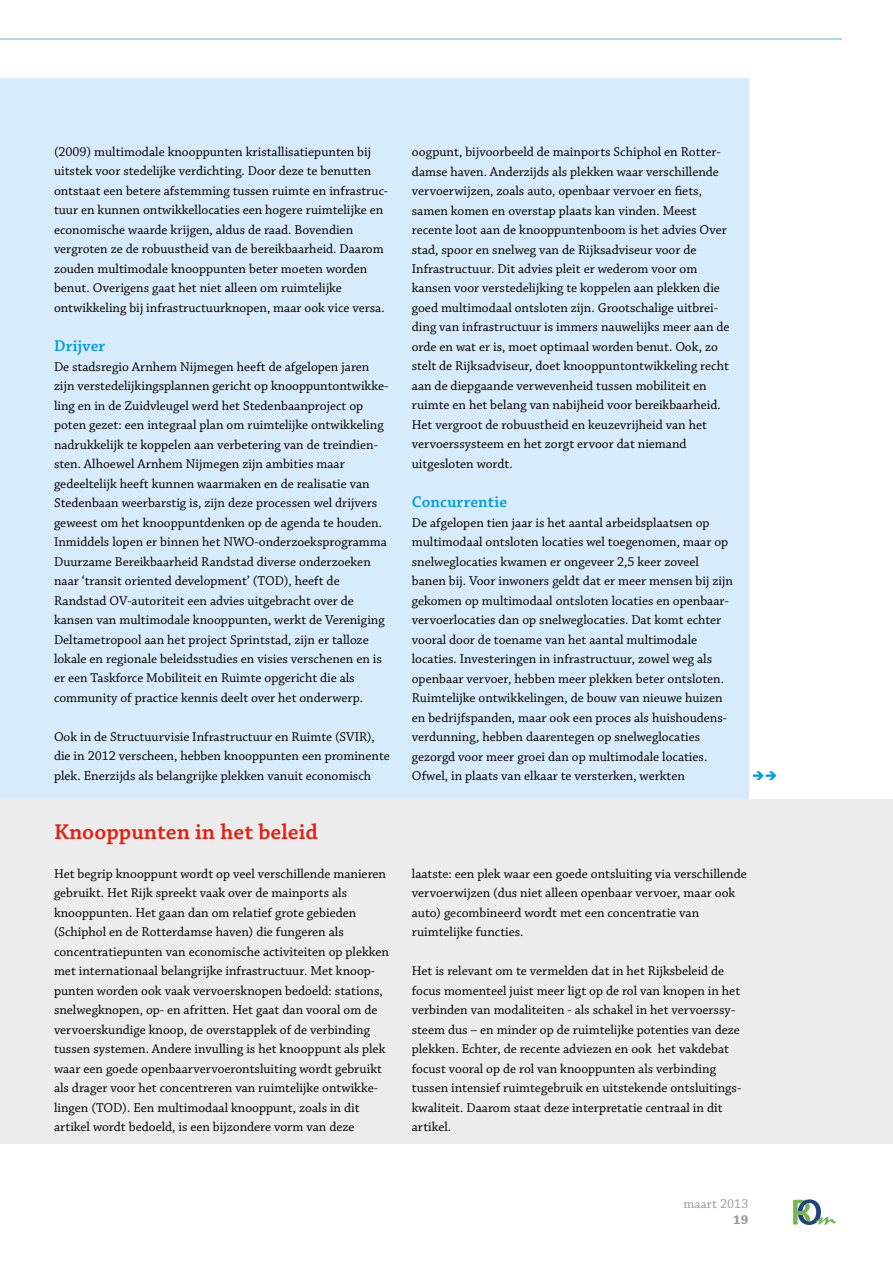
<style>
.page{position:relative;width:893px;height:1263px;background:#fff}
.page>*{position:absolute;margin:0;border:0;box-sizing:border-box;transform-origin:0 0}
.t1{font:22.5px "Chaparral Pro Semibold Capt";color:#e42010}
.t2{font:600 16.5px "Chaparral Pro";letter-spacing:.01em;color:#009cde}
.t3{font:13.5px/19.5px "Chaparral Pro";color:#000}
.t4{font:13.5px "Chaparral Pro";color:#9a9a9a}
.t5{font:700 13.5px "Chaparral Pro";color:#9a9a9a}
</style>
<div class="page">
<div style="left:0;top:78px;width:748px;height:1066px;background:#d8ebfa"></div>
<div style="left:0;top:800px;width:892px;height:344px;background:#ececec"></div>
<hr style="left:0;top:38px;width:842px;height:2px;background:#93cdf1">
<svg style="left:793px;top:1199px;width:43px;height:26px"></svg>
<p class="t3" style="left:54px;top:142px;width:336px">(2009) multimodale knooppunten kristallisatiepunten bij uitstek voor stedelijke verdichting. Door deze te benutten ontstaat een betere afstemming tussen ruimte en infrastruc&shy;tuur en kunnen ontwikkellocaties een hogere ruimtelijke en economische waarde krijgen, aldus de raad. Bovendien vergroten ze de robuustheid van de bereikbaarheid. Daarom zouden multimodale knooppunten beter moeten worden benut. Overigens gaat het niet alleen om ruimtelijke ontwikkeling bij infrastructuurknopen, maar ook vice versa.</p>
<p class="t2" style="left:54px;top:336px;width:53px">Drijver</p>
<p class="t3" style="left:54px;top:357px;width:336px">De stadsregio Arnhem Nijmegen heeft de afgelopen jaren zijn verstedelijkingsplannen gericht op knooppuntontwikke&shy;ling en in de Zuidvleugel werd het Stedenbaanproject op poten gezet: een integraal plan om ruimtelijke ontwikkeling nadrukkelijk te koppelen aan verbetering van de treindien&shy;sten. Alhoewel Arnhem Nijmegen zijn ambities maar gedeeltelijk heeft kunnen waarmaken en de realisatie van Stedenbaan weerbarstig is, zijn deze processen wel drijvers geweest om het knooppuntdenken op de agenda te houden.<br>Inmiddels lopen er binnen het NWO-onderzoeksprogramma Duurzame Bereikbaarheid Randstad diverse onderzoeken naar ‘transit oriented development’ (TOD), heeft de Randstad OV-autoriteit een advies uitgebracht over de kansen van multimodale knooppunten, werkt de Vereniging Deltametropool aan het project Sprintstad, zijn er talloze lokale en regionale beleidsstudies en visies verschenen en is er een Taskforce Mobiliteit en Ruimte opgericht die als community of practice kennis deelt over het onderwerp.</p>
<p class="t3" style="left:54px;top:727px;width:337px">Ook in de Structuurvisie Infrastructuur en Ruimte (SVIR), die in 2012 verscheen, hebben knooppunten een prominente plek. Enerzijds als belangrijke plekken vanuit economisch</p>
<h1 class="t1" style="left:54px;top:818px;width:265px">Knooppunten in het beleid</h1>
<p class="t3" style="left:54px;top:864px;width:337px">Het begrip knooppunt wordt op veel verschillende manieren gebruikt. Het Rijk spreekt vaak over de mainports als knooppunten. Het gaan dan om relatief grote gebieden (Schiphol en de Rotterdamse haven) die fungeren als concentratiepunten van economische activiteiten op plekken met internationaal belangrijke infrastructuur. Met knoop&shy;punten worden ook vaak vervoersknopen bedoeld: stations, snelwegknopen, op- en afritten. Het gaat dan vooral om de vervoerskundige knoop, de overstapplek of de verbinding tussen systemen. Andere invulling is het knooppunt als plek waar een goede openbaarvervoerontsluiting wordt gebruikt als drager voor het concentreren van ruimtelijke ontwikke&shy;lingen (TOD). Een multimodaal knooppunt, zoals in dit artikel wordt bedoeld, is een bijzondere vorm van deze</p>
<p class="t3" style="left:412px;top:864px;width:336px">laatste: een plek waar een goede ontsluiting via verschillende vervoerwijzen (dus niet alleen openbaar vervoer, maar ook auto) gecombineerd wordt met een concentratie van ruimtelijke functies.</p>
<p class="t3" style="left:412px;top:143px;width:319px">oogpunt, bijvoorbeeld de mainports Schiphol en Rotter&shy;damse haven. Anderzijds als plekken waar verschillende vervoerwijzen, zoals auto, openbaar vervoer en fiets, samen komen en overstap plaats kan vinden. Meest recente loot aan de knooppuntenboom is het advies Over stad, spoor en snelweg van de Rijksadviseur voor de Infrastructuur. Dit advies pleit er wederom voor om kansen voor verstedelijking te koppelen aan plekken die goed multimodaal ontsloten zijn. Grootschalige uitbrei&shy;ding van infrastructuur is immers nauwelijks meer aan de orde en wat er is, moet optimaal worden benut. Ook, zo stelt de Rijksadviseur, doet knooppuntontwikkeling recht aan de diepgaande verwevenheid tussen mobiliteit en ruimte en het belang van nabijheid voor bereikbaarheid.<br>Het vergroot de robuustheid en keuzevrijheid van het vervoerssysteem en het zorgt ervoor dat niemand uitgesloten wordt.</p>
<p class="t2" style="left:412px;top:492px;width:97px">Concurrentie</p>
<p class="t3" style="left:412px;top:513px;width:323px">De afgelopen tien jaar is het aantal arbeidsplaatsen op multimodaal ontsloten locaties wel toegenomen, maar op snelweglocaties kwamen er ongeveer 2,5 keer zoveel banen bij. Voor inwoners geldt dat er meer mensen bij zijn gekomen op multimodaal ontsloten locaties en openbaar&shy;vervoerlocaties dan op snelweglocaties. Dat komt echter vooral door de toename van het aantal multimodale locaties. Investeringen in infrastructuur, zowel weg als openbaar vervoer, hebben meer plekken beter ontsloten.<br>Ruimtelijke ontwikkelingen, de bouw van nieuwe huizen en bedrijfspanden, maar ook een proces als huishoudens&shy;verdunning, hebben daarentegen op snelweglocaties gezorgd voor meer groei dan op multimodale locaties.<br>Ofwel, in plaats van elkaar te versterken, werkten</p>
<p class="t3" style="left:412px;top:961px;width:331px">Het is relevant om te vermelden dat in het Rijksbeleid de focus momenteel juist meer ligt op de rol van knopen in het verbinden van modaliteiten - als schakel in het vervoerssy&shy;steem dus – en minder op de ruimtelijke potenties van deze plekken. Echter, de recente adviezen en ook het vakdebat focust vooral op de rol van knooppunten als verbinding tussen intensief ruimtegebruik en uitstekende ontsluitings&shy;kwaliteit. Daarom staat deze interpretatie centraal in dit artikel.</p>
<p class="t4" style="left:684px;top:1196px;width:66px">maart 2013</p>
<p class="t5" style="left:733px;top:1212px;width:17px">19</p>
</div>
